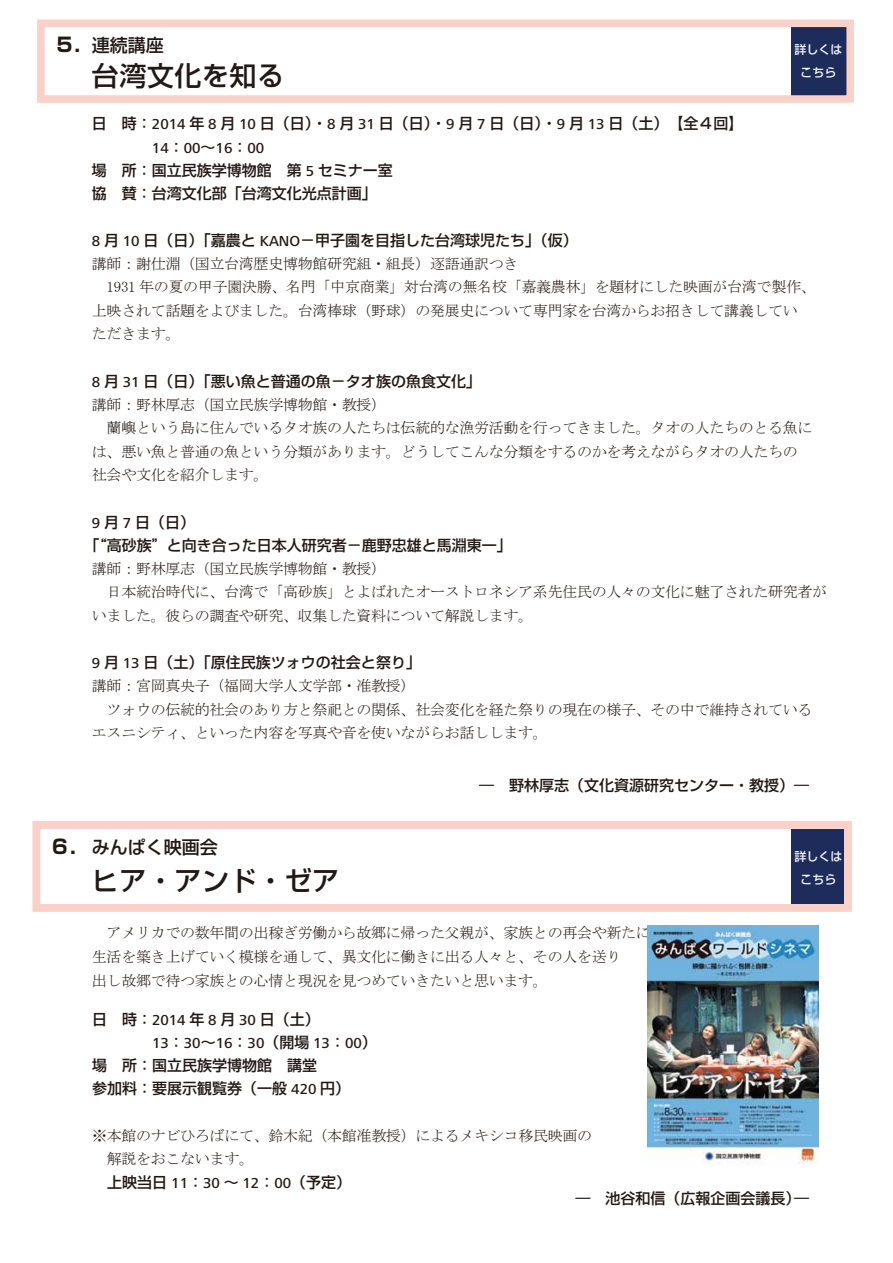
<style>
.page{position:relative;width:893px;height:1263px;background:#fff}
.page>*{position:absolute;margin:0;border:0;box-sizing:border-box;transform-origin:0 0}
.t1{font:500 27px "Shin Go Pro";letter-spacing:.02em;color:#221815}
.t2{font:500 18px "Shin Go Pro";color:#221815}
.t3{font:15px/23.7px "MS Mincho";letter-spacing:-.02em;color:#221815}
.t4{font:500 15px/23.2px "Shin Go Pro";color:#221815}
.t5{font:500 15px "Frutiger Next Pro";color:#221815}
.t6{font:500 12px/23.2px "Shin Go Pro";color:#f5f5f5;text-align:center}
.s1{font-weight:700;font-size:19.5px}
.s2{font-family:"Frutiger Next Pro"}
.s3{font-family:"Shin Go Pro"}
</style>
<div class="page">
<div style="left:791px;top:25px;width:56px;height:73px;background:#1e2c5c"></div>
<div style="left:791px;top:829px;width:56px;height:75px;background:#1e2c5c"></div>
<div style="left:32px;top:821px;width:820px;height:91px;border:8px solid #f9d1c8"></div>
<div style="left:37px;top:20px;width:817px;height:83px;border:8px solid #f9d1c8"></div>
<img style="left:648px;top:925px;width:170px;height:238px">
<p class="t2" style="left:55px;top:31px;width:111px"><span class="s1">５．</span>連続講座</p>
<h1 class="t1" style="left:92px;top:53px;width:194px">台湾文化を知る</h1>
<p class="t6" style="left:795px;top:37px;width:49px">詳しくはこちら</p>
<p class="t4" style="left:92px;top:110px;width:653px">日 時：<span class="s2">2014</span> 年 <span class="s2">8</span> 月 <span class="s2">10</span> 日（日）・<span class="s2">8</span> 月 <span class="s2">31</span> 日（日）・<span class="s2">9</span> 月 <span class="s2">7</span> 日（日）・<span class="s2">9</span> 月 <span class="s2">13</span> 日（土）【全４回】</p>
<p class="t5" style="left:152px;top:139px;width:114px">14<span class="s3">：</span>00<span class="s3">～</span>16<span class="s3">：</span>00</p>
<p class="t4" style="left:92px;top:157px;width:302px">場 所：国立民族学博物館 第 <span class="s2">5</span> セミナー室協 賛：台湾文化部「台湾文化光点計画」</p>
<p class="t4" style="left:92px;top:226px;width:487px"><span class="s2">8</span> 月 <span class="s2">10</span> 日（日）「嘉農と <span class="s2">KANO</span>－甲子園を目指した台湾球児たち」（仮）</p>
<p class="t3" style="left:92px;top:251px;width:725px">講師：謝仕淵（国立台湾歴史博物館研究組・組長）逐語通訳つき<br>　1931 年の夏の甲子園決勝、名門「中京商業」対台湾の無名校「嘉義農林」を題材にした映画が台湾で製作、上映されて話題をよびました。台湾棒球（野球）の発展史について専門家を台湾からお招きして講義していただきます。</p>
<p class="t4" style="left:92px;top:367px;width:391px"><span class="s2">8</span> 月 <span class="s2">31</span> 日（日）「悪い魚と普通の魚－タオ族の魚食文化」</p>
<p class="t3" style="left:92px;top:392px;width:722px">講師：野林厚志（国立民族学博物館・教授）<br>　蘭嶼という島に住んでいるタオ族の人たちは伝統的な漁労活動を行ってきました。タオの人たちのとる魚には、悪い魚と普通の魚という分類があります。どうしてこんな分類をするのかを考えながらタオの人たちの社会や文化を紹介します。</p>
<p class="t4" style="left:84px;top:508px;width:429px;text-indent:8px"><span class="s2">9</span> 月 <span class="s2">7</span> 日（日）<br>「“高砂族”と向き合った日本人研究者－鹿野忠雄と馬淵東一」</p>
<p class="t3" style="left:92px;top:557px;width:737px">講師：野林厚志（国立民族学博物館・教授）<br>　日本統治時代に、台湾で「高砂族」とよばれたオーストロネシア系先住民の人々の文化に魅了された研究者がいました。彼らの調査や研究、収集した資料について解説します。</p>
<p class="t4" style="left:92px;top:649px;width:331px"><span class="s2">9</span> 月 <span class="s2">13</span> 日（土）「原住民族ツォウの社会と祭り」</p>
<p class="t3" style="left:92px;top:674px;width:722px">講師：宮岡真央子（福岡大学人文学部・准教授）<br>　ツォウの伝統的社会のあり方と祭祀との関係、社会変化を経た祭りの現在の様子、その中で維持されているエスニシティ、といった内容を写真や音を使いながらお話しします。</p>
<p class="t2" style="left:50px;top:832px;width:169px"><span class="s1">６．</span>みんぱく映画会</p>
<h1 class="t1" style="left:92px;top:858px;width:249px">ヒア・アンド・ゼア</h1>
<p class="t4" style="left:479px;top:772px;width:331px">― 野林厚志（文化資源研究センター・教授）―</p>
<p class="t6" style="left:795px;top:843px;width:49px">詳しくはこちら</p>
<p class="t3" style="left:92px;top:921px;width:560px">　アメリカでの数年間の出稼ぎ労働から故郷に帰った父親が、家族との再会や新たに生活を築き上げていく模様を通して、異文化に働きに出る人々と、その人を送り<br>出し故郷で待つ家族との心情と現況を見つめていきたいと思います。</p>
<p class="t4" style="left:92px;top:1005px;width:229px">日 時：<span class="s2">2014</span> 年 <span class="s2">8</span> 月 <span class="s2">30</span> 日（土）</p>
<p class="t5" style="left:152px;top:1034px;width:226px">13<span class="s3">：</span>30<span class="s3">～</span>16<span class="s3">：</span>30<span class="s3">（開場</span> 13<span class="s3">：</span>00<span class="s3">）</span></p>
<p class="t4" style="left:92px;top:1052px;width:260px">場 所：国立民族学博物館 講堂<br>参加料：要展示観覧券（一般 <span class="s2">420</span> 円）</p>
<p class="t3" style="left:92px;top:1123px;width:502px">※本館のナビひろばにて、鈴木紀（本館准教授）によるメキシコ移民映画の　解説をおこないます。</p>
<p class="t4" style="left:107px;top:1169px;width:246px">上映当日 <span class="s2">11</span>：<span class="s2">30</span> ～ <span class="s2">12</span>：<span class="s2">00</span>（予定）</p>
<p class="t4" style="left:575px;top:1184px;width:235px">― 池谷和信（広報企画会議長）―</p>
</div>
